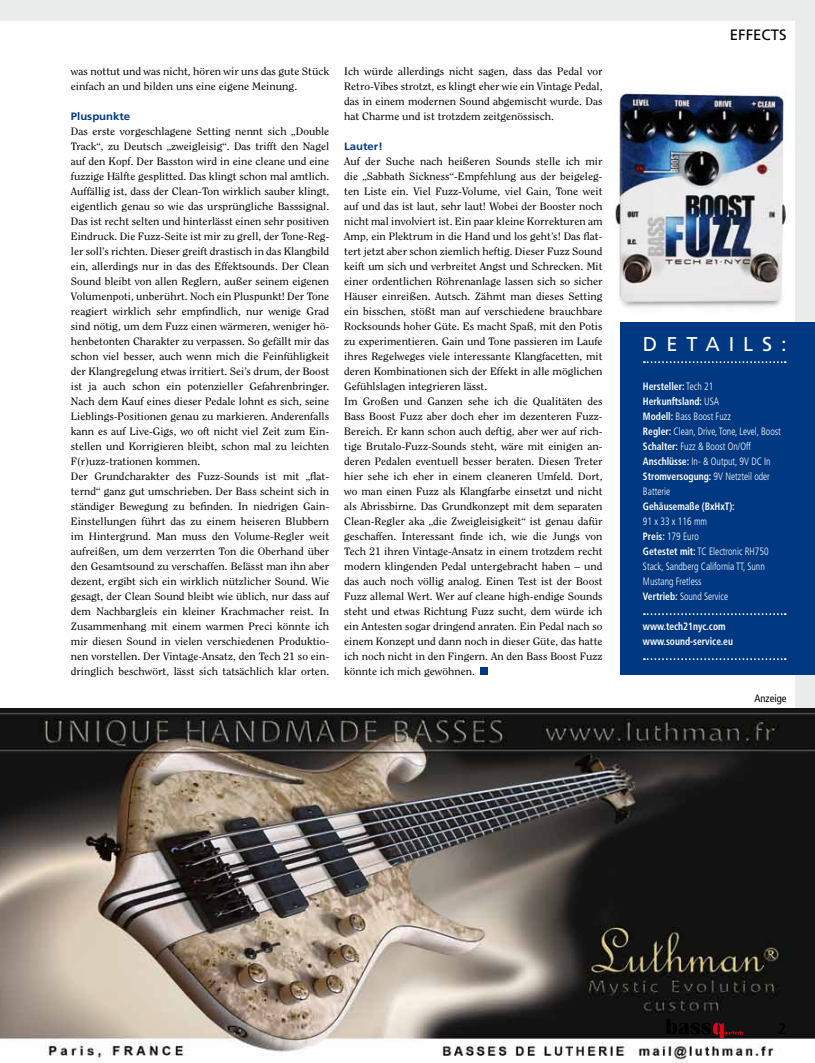
<style>
.page{position:relative;width:815px;height:1063px;background:#eaeceb}
.page>*{position:absolute;margin:0;border:0;box-sizing:border-box;transform-origin:0 0}
.t1{font:20px "Frutiger";letter-spacing:.445em;color:#fff}
.t2{font:15px "Frutiger";color:#000}
.t3{font:10.62px/15px "Clearface Std";color:#000;scale:1.07 1}
.t4{font:300 condensed 10.62px/15px "Frutiger LT Std";color:#fff;scale:.9 1}
.t5{font:10.62px/15px "Clearface Std";color:#000;scale:1.08 1}
.t6{font:700 condensed 10.62px/15px "Frutiger LT Std";color:#fff;scale:.9 1}
.t7{font:700 10.62px "Frutiger";color:#003882;scale:1.07 1}
.t8{font:condensed 10.62px "Frutiger";color:#000}
.s1{font-weight:700}
</style>
<div class="page">
<div style="left:0;top:21px;width:795px;height:1021px;background:#fff"></div>
<img style="left:1px;top:709px;width:814px;height:354px">
<svg style="left:666px;top:1019px;width:78px;height:19px"></svg>
<div style="left:481px;top:668px;width:7px;height:7px;background:#003882"></div>
<img style="left:615px;top:91px;width:179px;height:232px">
<div style="left:620px;top:323px;width:195px;height:352px;background:#003882"></div>
<svg style="left:644px;top:361px;width:142px;height:2px"></svg>
<svg style="left:644px;top:613px;width:142px;height:2px"></svg>
<svg style="left:644px;top:658px;width:142px;height:2px"></svg>
<p class="t5" style="left:71px;top:64px;width:241px">was nottut und was nicht, hören wir uns das gute Stück einfach an und bilden uns eine eigene Meinung.</p>
<p class="t7" style="left:71px;top:110px;width:57px">Pluspunkte</p>
<p class="t3" style="left:71px;top:124px;width:243px">Das erste vorgeschlagene Setting nennt sich „Double Track“, zu Deutsch „zweigleisig“. Das trifft den Nagel auf den Kopf. Der Basston wird in eine cleane und eine fuzzige Hälfte gesplitted. Das klingt schon mal amtlich.<br>Auffällig ist, dass der Clean-Ton wirklich sauber klingt, eigentlich genau so wie das ursprüngliche Basssignal.<br>Das ist recht selten und hinterlässt einen sehr positiven Eindruck. Die Fuzz-Seite ist mir zu grell, der Tone-Reg&shy;ler soll’s richten. Dieser greift drastisch in das Klangbild ein, allerdings nur in das des Effektsounds. Der Clean Sound bleibt von allen Reglern, außer seinem eigenen Volumenpoti, unberührt. Noch ein Pluspunkt! Der Tone reagiert wirklich sehr empfindlich, nur wenige Grad sind nötig, um dem Fuzz einen wärmeren, weniger hö&shy;henbetonten Charakter zu verpassen. So gefällt mir das schon viel besser, auch wenn mich die Feinfühligkeit der Klangregelung etwas irritiert. Sei’s drum, der Boost ist ja auch schon ein potenzieller Gefahrenbringer.<br>Nach dem Kauf eines dieser Pedale lohnt es sich, seine Lieblings-Positionen genau zu markieren. Anderenfalls kann es auf Live-Gigs, wo oft nicht viel Zeit zum Ein&shy;stellen und Korrigieren bleibt, schon mal zu leichten F(r)uzz-trationen kommen.<br>Der Grundcharakter des Fuzz-Sounds ist mit „flat&shy;ternd“ ganz gut umschrieben. Der Bass scheint sich in ständiger Bewegung zu befinden. In niedrigen Gain-Einstellungen führt das zu einem heiseren Blubbern im Hintergrund. Man muss den Volume-Regler weit aufreißen, um dem verzerrten Ton die Oberhand über den Gesamtsound zu verschaffen. Belässt man ihn aber dezent, ergibt sich ein wirklich nützlicher Sound. Wie gesagt, der Clean Sound bleibt wie üblich, nur dass auf dem Nachbargleis ein kleiner Krachmacher reist. In Zusammenhang mit einem warmen Preci könnte ich mir diesen Sound in vielen verschiedenen Produktio&shy;nen vorstellen. Der Vintage-Ansatz, den Tech 21 so ein&shy;dringlich beschwört, lässt sich tatsächlich klar orten.</p>
<p class="t3" style="left:344px;top:64px;width:243px;text-align:justify">Ich würde allerdings nicht sagen, dass das Pedal vor Retro-Vibes strotzt, es klingt eher wie ein Vintage Pedal, das in einem modernen Sound abgemischt wurde. Das hat Charme und ist trotzdem zeitgenössisch.</p>
<p class="t7" style="left:344px;top:140px;width:38px">Lauter!</p>
<p class="t3" style="left:344px;top:154px;width:243px">Auf der Suche nach heißeren Sounds stelle ich mir die „Sabbath Sickness“-Empfehlung aus der beigeleg&shy;ten Liste ein. Viel Fuzz-Volume, viel Gain, Tone weit auf und das ist laut, sehr laut! Wobei der Booster noch nicht mal involviert ist. Ein paar kleine Korrekturen am Amp, ein Plektrum in die Hand und los geht’s! Das flat&shy;tert jetzt aber schon ziemlich heftig. Dieser Fuzz Sound keift um sich und verbreitet Angst und Schrecken. Mit einer ordentlichen Röhrenanlage lassen sich so sicher Häuser einreißen. Autsch. Zähmt man dieses Setting ein bisschen, stößt man auf verschiedene brauchbare Rocksounds hoher Güte. Es macht Spaß, mit den Potis zu experimentieren. Gain und Tone passieren im Laufe ihres Regelweges viele interessante Klangfacetten, mit deren Kombinationen sich der Effekt in alle möglichen Gefühlslagen integrieren lässt.<br>Im Großen und Ganzen sehe ich die Qualitäten des Bass Boost Fuzz aber doch eher im dezenteren Fuzz-Bereich. Er kann schon auch deftig, aber wer auf rich&shy;tige Brutalo-Fuzz-Sounds steht, wäre mit einigen an&shy;deren Pedalen eventuell besser beraten. Diesen Treter hier sehe ich eher in einem cleaneren Umfeld. Dort, wo man einen Fuzz als Klangfarbe einsetzt und nicht als Abrissbirne. Das Grundkonzept mit dem separaten Clean-Regler aka „die Zweigleisigkeit“ ist genau dafür geschaffen. Interessant finde ich, wie die Jungs von Tech 21 ihren Vintage-Ansatz in einem trotzdem recht modern klingenden Pedal untergebracht haben – und das auch noch völlig analog. Einen Test ist der Boost Fuzz allemal Wert. Wer auf cleane high-endige Sounds steht und etwas Richtung Fuzz sucht, dem würde ich ein Antesten sogar dringend anraten. Ein Pedal nach so einem Konzept und dann noch in dieser Güte, das hatte ich noch nicht in den Fingern. An den Bass Boost Fuzz könnte ich mich gewöhnen.</p>
<h2 class="t2" style="left:693px;top:26px;width:95px">ACCESSORIES</h2>
<h2 class="t2" style="left:730px;top:26px;width:9px">EFFECTS</h2>
<h1 class="t1" style="left:643px;top:332px;width:145px">DETAILS:</h1>
<p class="t4" style="left:643px;top:379px;width:155px"><span class="s1">Hersteller:</span> Tech 21<br><span class="s1">Herkunftsland:</span> USA<br><span class="s1">Modell:</span> Bass Boost Fuzz<br><span class="s1">Regler:</span> Clean, Drive, Tone, Level, Boost<br><span class="s1">Schalter:</span> Fuzz &amp; Boost On/Off<br><span class="s1">Anschlüsse:</span> In- &amp; Output, 9V DC In<br><span class="s1">Stromversogung:</span> 9V Netzteil oder<br>Batterie</p>
<p class="t6" style="left:643px;top:499px;width:103px">Gehäusemaße (BxHxT):</p>
<p class="t4" style="left:643px;top:514px;width:141px">91 x 33 x 116 mm<br><span class="s1">Preis:</span> 179 Euro<br><span class="s1">Getestet mit:</span> TC Electronic RH750<br>Stack, Sandberg California TT, Sunn<br>Mustang Fretless<br><span class="s1">Vertrieb:</span> Sound Service</p>
<p class="t6" style="left:643px;top:619px;width:102px">www.tech21nyc.com www.sound-service.eu</p>
<p class="t8" style="left:754px;top:692px;width:34px">Anzeige</p>
</div>
